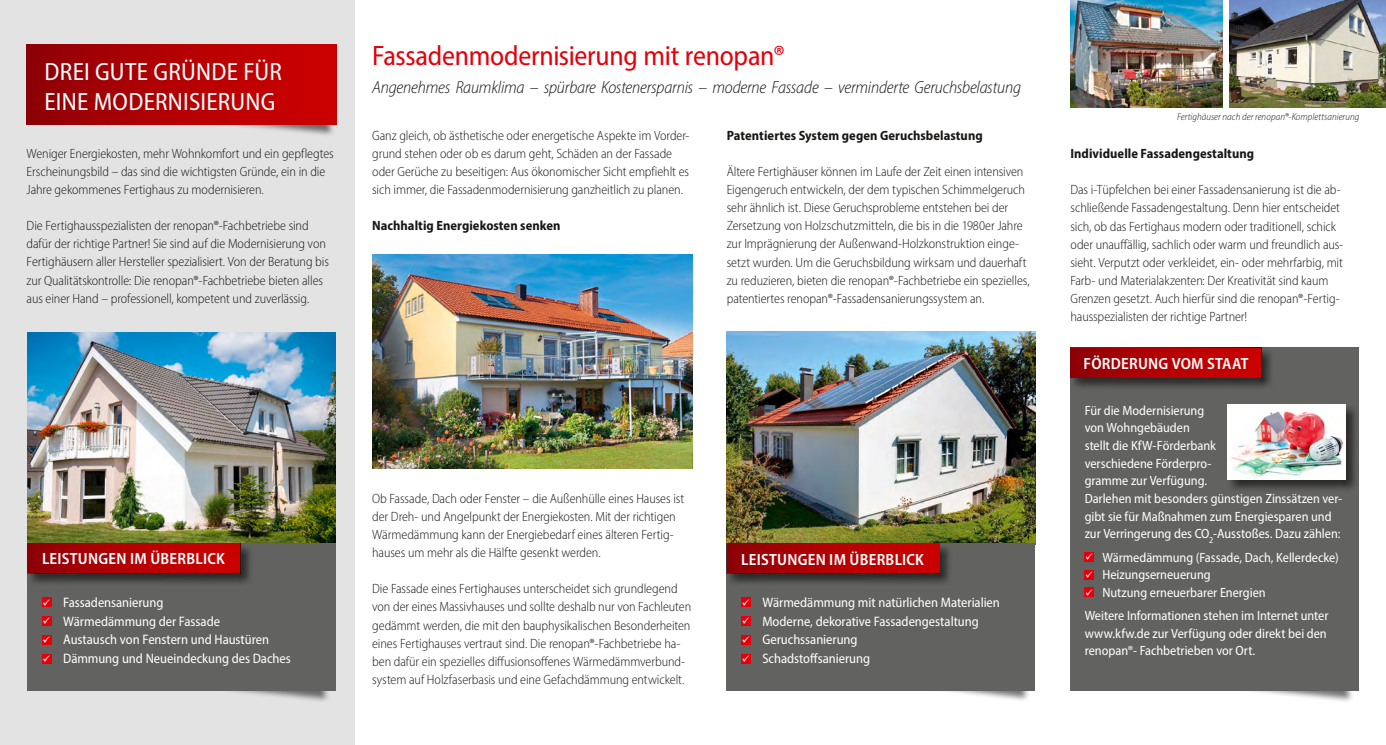
<style>
.page{position:relative;width:1386px;height:745px;background:#fff}
.page>*{position:absolute;margin:0;border:0;box-sizing:border-box;transform-origin:0 0}
.t1{font:semi-condensed 28.12px "Myriad Pro";letter-spacing:-.01em;color:#e3000b}
.t2{font:semi-condensed 25px "Myriad Pro";letter-spacing:.01em;color:#fff}
.t3{font:italic 300 semi-condensed 17.5px "Myriad Pro";letter-spacing:-.01em;color:#181716}
.t4{font:600 semi-condensed 16.25px "Myriad Pro";letter-spacing:.015em;color:#fff}
.t5{font:semi-condensed 13.75px "Myriad Pro";letter-spacing:-.005em;color:#fff}
.Fließ{font:300 semi-condensed 13.5px/18.1px "Myriad Pro";letter-spacing:-.005em;color:#181716}
.Fließ-2{font:semi-condensed 13.5px/17.8px "Myriad Pro";color:#fff}
.Fließ-3{font:700 semi-condensed 13.5px "Myriad Pro";letter-spacing:.005em;color:#181716}
.t6{font:italic 300 semi-condensed 10px "Myriad Pro";letter-spacing:.005em;color:#181716}
</style>
<div class="page">
<img style="left:726px;top:332px;width:309px;height:211px">
<div style="left:915px;top:675px;width:115px;height:27px;background:#181716;opacity:.6"></div>
<div style="left:726px;top:543px;width:309px;height:147px;background:#626261"></div>
<div style="left:725px;top:542px;width:227px;height:44px;background:#181716;opacity:.75"></div>
<div style="left:726px;top:543px;width:213px;height:30px;background:linear-gradient(to right,#920007,#d10000)"></div>
<div style="left:741px;top:597px;width:9px;height:9px;background:#e3000b"></div>
<div style="left:741px;top:616px;width:9px;height:9px;background:#e3000b"></div>
<div style="left:741px;top:634px;width:9px;height:10px;background:#e3000b"></div>
<svg style="left:741px;top:654px;width:9px;height:8px"></svg>
<div style="left:0;top:0;width:354px;height:744px;background:#e3e3e3"></div>
<div style="left:221px;top:113px;width:115px;height:25px;background:#181716;opacity:.6"></div>
<div style="left:27px;top:44px;width:310px;height:81px;background:linear-gradient(to right,#920007,#d10000)"></div>
<img style="left:27px;top:332px;width:309px;height:211px">
<div style="left:216px;top:678px;width:115px;height:25px;background:#181716;opacity:.6"></div>
<div style="left:27px;top:543px;width:309px;height:147px;background:#626261"></div>
<div style="left:42px;top:597px;width:9px;height:9px;background:#e3000b"></div>
<div style="left:42px;top:616px;width:9px;height:9px;background:#e3000b"></div>
<div style="left:42px;top:634px;width:9px;height:10px;background:#e3000b"></div>
<svg style="left:42px;top:654px;width:9px;height:8px"></svg>
<div style="left:1239px;top:678px;width:115px;height:25px;background:#181716;opacity:.6"></div>
<div style="left:1070px;top:347px;width:289px;height:343px;background:#626261"></div>
<div style="left:1084px;top:552px;width:10px;height:9px;background:#e3000b"></div>
<div style="left:1084px;top:569px;width:10px;height:10px;background:#e3000b"></div>
<div style="left:1084px;top:587px;width:10px;height:9px;background:#e3000b"></div>
<div style="left:1069px;top:346px;width:205px;height:45px;background:#181716;opacity:.75"></div>
<div style="left:1070px;top:347px;width:191px;height:30px;background:linear-gradient(to right,#920007,#d10000)"></div>
<img style="left:1070px;top:0;width:152px;height:108px">
<img style="left:1229px;top:0;width:156px;height:108px">
<img style="left:372px;top:254px;width:320px;height:214px">
<div style="left:1226px;top:403px;width:133px;height:89px;background:#181716;opacity:.75"></div>
<img style="left:1227px;top:404px;width:118px;height:75px">
<div style="left:26px;top:542px;width:227px;height:44px;background:#181716;opacity:.75"></div>
<div style="left:27px;top:543px;width:213px;height:30px;background:linear-gradient(to right,#920007,#d10000)"></div>
<svg style="left:742px;top:654px;width:7px;height:7px"></svg>
<svg style="left:43px;top:654px;width:7px;height:7px"></svg>
<p class="t2" style="left:45px;top:56px;width:239px">DREI GUTE GRÜNDE FÜR</p>
<p class="t2" style="left:45px;top:86px;width:232px">EINE MODERNISIERUNG</p>
<p class="Fließ" style="left:27px;top:144px;width:309px">Weniger Energiekosten, mehr Wohnkomfort und ein gepflegtes<br>Erscheinungsbild – das sind die wichtigsten Gründe, ein in die<br>Jahre gekommenes Fertighaus zu modernisieren.</p>
<p class="Fließ" style="left:27px;top:216px;width:304px">Die Fertighausspezialisten der renopan®-Fachbetriebe sind dafür der richtige Partner! Sie sind auf die Modernisierung von Fertighäusern aller Hersteller spezialisiert. Von der Beratung bis zur Qualitätskontrolle: Die renopan®-Fachbetriebe bieten alles aus einer Hand – professionell, kompetent und zuverlässig.</p>
<p class="t1" style="left:372px;top:39px;width:414px">Fassadenmodernisierung mit renopan®</p>
<p class="t3" style="left:372px;top:77px;width:650px">Angenehmes Raumklima – spürbare Kostenersparnis – moderne Fassade – verminderte Geruchsbelastung</p>
<p class="Fließ" style="left:372px;top:126px;width:318px">Ganz gleich, ob ästhetische oder energetische Aspekte im Vorder&shy;grund stehen oder ob es darum geht, Schäden an der Fassade oder Gerüche zu beseitigen: Aus ökonomischer Sicht empfiehlt es sich immer, die Fassadenmodernisierung ganzheitlich zu planen.</p>
<p class="Fließ-3" style="left:372px;top:217px;width:190px">Nachhaltig Energiekosten senken</p>
<p class="Fließ-3" style="left:726px;top:126px;width:257px">Patentiertes System gegen Geruchsbelastung</p>
<p class="Fließ" style="left:726px;top:162px;width:304px">Ältere Fertighäuser können im Laufe der Zeit einen intensiven Eigengeruch entwickeln, der dem typischen Schimmelgeruch sehr ähnlich ist. Diese Geruchsprobleme entstehen bei der Zersetzung von Holzschutzmitteln, die bis in die 1980er Jahre zur Imprägnierung der Außenwand-Holzkonstruktion einge&shy;setzt wurden. Um die Geruchsbildung wirksam und dauerhaft zu reduzieren, bieten die renopan®-Fachbetriebe ein spezielles, patentiertes renopan®-Fassadensanierungssystem an.</p>
<p class="t4" style="left:42px;top:548px;width:184px">LEISTUNGEN IM ÜBERBLICK</p>
<p class="t5" style="left:63px;top:593px;width:102px">Fassadensanierung</p>
<p class="t5" style="left:63px;top:612px;width:158px">Wärmedämmung der Fassade</p>
<p class="t5" style="left:63px;top:631px;width:207px">Austausch von Fenstern und Haustüren</p>
<p class="t5" style="left:63px;top:649px;width:229px">Dämmung und Neueindeckung des Daches</p>
<p class="Fließ" style="left:372px;top:488px;width:314px">Ob Fassade, Dach oder Fenster – die Außenhülle eines Hauses ist der Dreh- und Angelpunkt der Energiekosten. Mit der richtigen Wärmedämmung kann der Energiebedarf eines älteren Fertig&shy;hauses um mehr als die Hälfte gesenkt werden.</p>
<p class="Fließ" style="left:372px;top:579px;width:307px">Die Fassade eines Fertighauses unterscheidet sich grundlegend</p>
<p class="Fließ" style="left:372px;top:597px;width:320px">von der eines Massivhauses und sollte deshalb nur von Fachleuten gedämmt werden, die mit den bauphysikalischen Besonderheiten eines Fertighauses vertraut sind. Die renopan®-Fachbetriebe ha&shy;ben dafür ein spezielles diffusionsoffenes Wärmedämmverbund&shy;system auf Holzfaserbasis und eine Gefachdämmung entwickelt.</p>
<p class="t4" style="left:741px;top:548px;width:184px">LEISTUNGEN IM ÜBERBLICK</p>
<p class="t5" style="left:762px;top:593px;width:239px">Wärmedämmung mit natürlichen Materialien</p>
<p class="t5" style="left:762px;top:612px;width:218px">Moderne, dekorative Fassadengestaltung</p>
<p class="t5" style="left:762px;top:631px;width:97px">Geruchssanierung</p>
<p class="t5" style="left:762px;top:649px;width:109px">Schadstoffsanierung</p>
<p class="t6" style="left:1177px;top:111px;width:184px">Fertighäuser nach der renopan®-Komplettsanierung</p>
<p class="Fließ-3" style="left:1070px;top:145px;width:185px">Individuelle Fassadengestaltung</p>
<p class="Fließ" style="left:1070px;top:180px;width:274px">Das i-Tüpfelchen bei einer Fassadensanierung ist die ab&shy;schließende Fassadengestaltung. Denn hier entscheidet sich, ob das Fertighaus modern oder traditionell, schick oder unauffällig, sachlich oder warm und freundlich aus&shy;sieht. Verputzt oder verkleidet, ein- oder mehrfarbig, mit Farb- und Materialakzenten: Der Kreativität sind kaum</p>
<p class="Fließ" style="left:1070px;top:289px;width:270px">Grenzen gesetzt. Auch hierfür sind die renopan®-Fertig&shy;hausspezialisten der richtige Partner!</p>
<p class="t4" style="left:1083px;top:353px;width:167px">FÖRDERUNG VOM STAAT</p>
<p class="Fließ-2" style="left:1084px;top:400px;width:259px">Für die Modernisierung<br>von Wohngebäuden<br>stellt die KfW-Förderbank<br>verschiedene Förderpro-<br>gramme zur Verfügung.<br>Darlehen mit besonders günstigen Zinssätzen ver&shy;gibt sie für Maßnahmen zum Energiesparen und zur Verringerung des CO<sub>2</sub>-Ausstoßes. Dazu zählen:</p>
<p class="Fließ-2" style="left:1102px;top:547px;width:238px">Wärmedämmung (Fassade, Dach, Kellerdecke)</p>
<p class="Fließ-2" style="left:1102px;top:565px;width:110px">Heizungserneuerung</p>
<p class="Fließ-2" style="left:1102px;top:583px;width:165px">Nutzung erneuerbarer Energien</p>
<p class="Fließ-2" style="left:1084px;top:606px;width:245px">Weitere Informationen stehen im Internet unter www.kfw.de zur Verfügung oder direkt bei den renopan®- Fachbetrieben vor Ort.</p>
</div>
